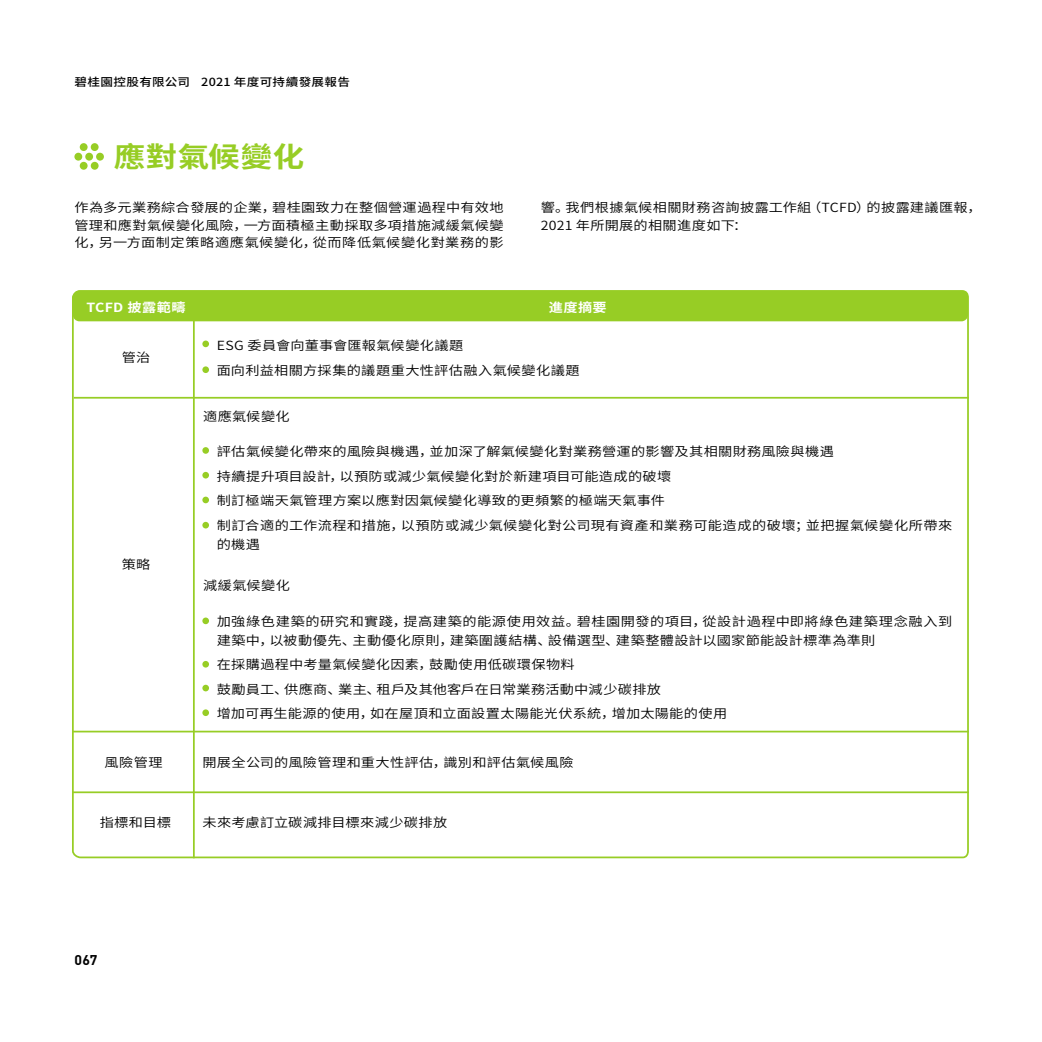
<style>
.page{position:relative;width:1042px;height:1042px;background:#fff}
.page>*{position:absolute;margin:0;border:0;box-sizing:border-box;transform-origin:0 0}
.t1{font:700 28px "Source Han Sans CN";letter-spacing:.015em;color:#97cd25;scale:1.12 1}
.t2{font:700 14px "DIN";color:#000}
.t3{font:12.6px/24.5px "Source Han Sans CN";letter-spacing:.025em;color:#000;scale:1.13 1}
.t4{font:700 12.6px "Source Han Sans CN";letter-spacing:.035em;color:#fff;scale:1.13 1}
.t5{font:500 11.2px "Source Han Sans CN";letter-spacing:.02em;color:#000;scale:1.12 1}
</style>
<div class="page">
<svg style="left:72px;top:290px;width:897px;height:569px"></svg>
<div style="left:73px;top:290px;width:895px;height:31px;background:#97cd25;border-radius:7px"></div>
<hr style="left:193px;top:315px;width:2px;height:543px;background:#97cd25">
<hr style="left:74px;top:397px;width:895px;height:2px;background:#97cd25">
<hr style="left:72px;top:731px;width:897px;height:1px;background:#97cd25">
<hr style="left:72px;top:791px;width:897px;height:2px;background:#97cd25">
<div style="left:202px;top:447px;width:7px;height:7px;background:#97cd25;border-radius:50%"></div>
<div style="left:202px;top:340px;width:7px;height:7px;background:#97cd25;border-radius:50%"></div>
<div style="left:202px;top:366px;width:7px;height:7px;background:#97cd25;border-radius:50%"></div>
<div style="left:202px;top:472px;width:7px;height:6px;background:#97cd25;border-radius:50%"></div>
<div style="left:202px;top:497px;width:7px;height:6px;background:#97cd25;border-radius:50%"></div>
<div style="left:202px;top:522px;width:7px;height:6px;background:#97cd25;border-radius:50%"></div>
<div style="left:202px;top:617px;width:7px;height:7px;background:#97cd25;border-radius:50%"></div>
<div style="left:202px;top:661px;width:7px;height:6px;background:#97cd25;border-radius:50%"></div>
<div style="left:202px;top:685px;width:7px;height:6px;background:#97cd25;border-radius:50%"></div>
<div style="left:202px;top:709px;width:7px;height:7px;background:#97cd25;border-radius:50%"></div>
<div style="left:80px;top:143px;width:8px;height:8px;background:#97cd25;border-radius:50%"></div>
<div style="left:80px;top:162px;width:8px;height:8px;background:#97cd25;border-radius:50%"></div>
<div style="left:74px;top:153px;width:8px;height:8px;background:#97cd25;border-radius:50%"></div>
<div style="left:85px;top:153px;width:8px;height:8px;background:#97cd25;border-radius:50%"></div>
<div style="left:91px;top:143px;width:8px;height:8px;background:#97cd25;border-radius:50%"></div>
<div style="left:91px;top:162px;width:8px;height:8px;background:#97cd25;border-radius:50%"></div>
<div style="left:96px;top:153px;width:8px;height:8px;background:#97cd25;border-radius:50%"></div>
<p class="t5" style="left:74px;top:76px;width:247px">碧桂園控股有限公司 2021 年度可持續發展報告</p>
<h1 class="t1" style="left:114px;top:142px;width:171px">應對氣候變化</h1>
<p class="t3" style="left:74px;top:199px;width:381px;line-height:17.5px;text-align:justify">作為多元業務綜合發展的企業，碧桂園致力在整個營運過程中有效地管理和應對氣候變化風險，一方面積極主動採取多項措施減緩氣候變化，另一方面制定策略適應氣候變化，從而降低氣候變化對業務的影</p>
<p class="t3" style="left:541px;top:199px;width:392px;line-height:17.5px">響。我們根據氣候相關財務咨詢披露工作組（TCFD）的披露建議匯報，<br>2021 年所開展的相關進度如下：</p>
<p class="t4" style="left:86px;top:300px;width:89px">TCFD 披露範疇</p>
<p class="t4" style="left:549px;top:300px;width:53px">進度摘要</p>
<p class="t3" style="left:122px;top:345px;width:27px">管治</p>
<p class="t3" style="left:122px;top:552px;width:27px">策略</p>
<p class="t3" style="left:217px;top:333px;width:323px">ESG 委員會向董事會匯報氣候變化議題<br>面向利益相關方採集的議題重大性評估融入氣候變化議題</p>
<p class="t3" style="left:203px;top:403px;width:78px">適應氣候變化</p>
<p class="t3" style="left:217px;top:439px;width:652px">評估氣候變化帶來的風險與機遇，並加深了解氣候變化對業務營運的影響及其相關財務風險與機遇<br>持續提升項目設計，以預防或減少氣候變化對於新建項目可能造成的破壞<br>制訂極端天氣管理方案以應對因氣候變化導致的更頻繁的極端天氣事件<br>制訂合適的工作流程和措施，以預防或減少氣候變化對公司現有資產和業務可能造成的破壞；並把握氣候變化所帶來</p>
<p class="t3" style="left:217px;top:532px;width:40px">的機遇</p>
<p class="t3" style="left:203px;top:573px;width:78px">減緩氣候變化</p>
<p class="t3" style="left:217px;top:611px;width:652px;line-height:19.2px">加強綠色建築的研究和實踐，提高建築的能源使用效益。碧桂園開發的項目，從設計過程中即將綠色建築理念融入到建築中，以被動優先、主動優化原則，建築圍護結構、設備選型、建築整體設計以國家節能設計標準為準則</p>
<p class="t3" style="left:217px;top:652px;width:453px">在採購過程中考量氣候變化因素，鼓勵使用低碳環保物料<br>鼓勵員工、供應商、業主、租戶及其他客戶在日常業務活動中減少碳排放<br>增加可再生能源的使用，如在屋頂和立面設置太陽能光伏系統，增加太陽能的使用</p>
<p class="t3" style="left:105px;top:750px;width:53px">風險管理</p>
<p class="t3" style="left:202px;top:750px;width:330px">開展全公司的風險管理和重大性評估，識別和評估氣候風險</p>
<p class="t3" style="left:100px;top:810px;width:65px">指標和目標</p>
<p class="t3" style="left:202px;top:810px;width:218px">未來考慮訂立碳減排目標來減少碳排放</p>
<p class="t2" style="left:74px;top:951px;width:24px">067</p>
</div>
